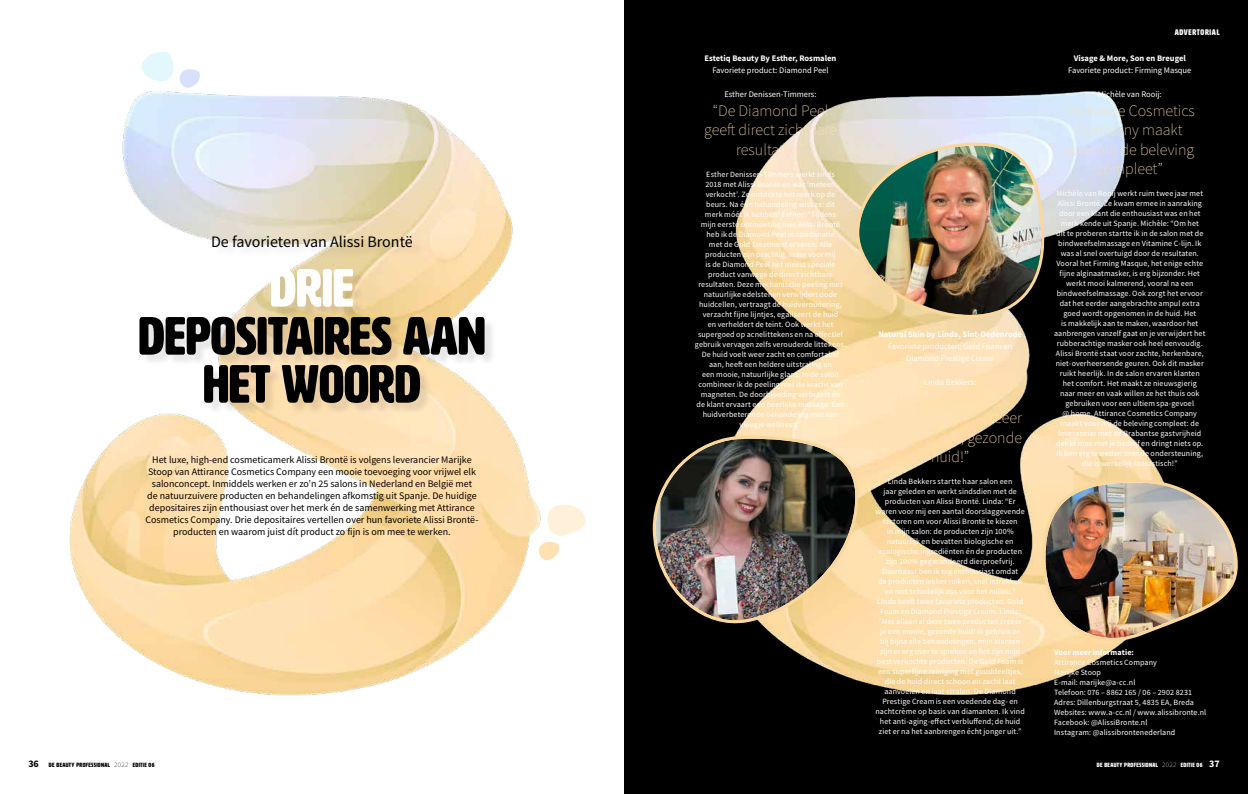
<style>
.page{position:relative;width:1248px;height:794px;background:#fff}
.page>*{position:absolute;margin:0;border:0;box-sizing:border-box;transform-origin:0 0}
.t1{font:53px/48px "HWT Artz";color:#000;text-align:center}
.t2{font:53px "HWT Artz";color:#fff}
.t3{font:200 16px/19.2px "Source Sans Pro";color:#ffe1b2;text-align:center}
.t4{font:16px "Source Sans Pro";color:#000}
.t5{font:10px/12px "Source Sans Pro";color:#000;text-align:center}
.t6{font:8.5px/12px "Source Sans Pro";color:#fff;text-align:center}
.t7{font:700 8.5px "Source Sans Pro";color:#fff}
.t8{font:8px/10px "Source Sans Pro";letter-spacing:.01em;color:#fff;text-align:center}
.t9{font:700 8px "Source Sans Pro";letter-spacing:.015em;color:#fff}
.t10{font:8px "HWT Artz";letter-spacing:.08em;color:#fff}
.t11{font:6px "HWT Artz";letter-spacing:.05em;color:#000}
.t12{font:6px "HWT Artz";letter-spacing:.05em;color:#fff}
.s1{font-family:"Source Sans Pro";font-weight:700;font-size:10px}
.s2{font-family:"Source Sans Pro";font-weight:200;font-size:7px}
</style>
<div class="page">
<div style="left:624px;top:0;width:623px;height:794px;background:#000"></div>
<img style="left:735px;top:91px;width:427px;height:604px">
<img style="left:69px;top:78px;width:470px;height:618px">
<div style="left:141px;top:237px;width:355px;height:178px;background:#000;opacity:.1"></div>
<img style="left:652px;top:434px;width:205px;height:190px">
<svg style="left:180px;top:69px;width:20px;height:19px"></svg>
<img style="left:1040px;top:478px;width:198px;height:167px">
<svg style="left:539px;top:505px;width:47px;height:56px"></svg>
<img style="left:854px;top:141px;width:189px;height:178px">
<svg style="left:142px;top:52px;width:32px;height:29px"></svg>
<h2 class="t4" style="left:211px;top:231px;width:203px">De favorieten van Alissi Brontë</h2>
<h1 class="t2" style="left:270px;top:260px;width:85px">DRIE</h1>
<h1 class="t1" style="left:138px;top:313px;width:348px">DEPOSITAIRES AAN<br>HET WOORD</h1>
<p class="t5" style="left:145px;top:453px;width:334px">Het luxe, high-end cosmeticamerk Alissi Brontë is volgens leverancier Marijke Stoop van Attirance Cosmetics Company een mooie toevoeging voor vrijwel elk salonconcept. Inmiddels werken er zo’n 25 salons in Nederland en België met de natuurzuivere producten en behandelingen afkomstig uit Spanje. De huidige depositaires zijn enthousiast over het merk én de samenwerking met Attirance Cosmetics Company. Drie depositaires vertellen over hun favoriete Alissi Brontë&shy;producten en waarom juist dít product zo fijn is om mee te werken.</p>
<p class="t7" style="left:704px;top:52px;width:133px">Estetiq Beauty By Esther, Rosmalen</p>
<p class="t6" style="left:712px;top:64px;width:118px">Favoriete product: Diamond Peel</p>
<p class="t6" style="left:724px;top:88px;width:94px">Esther Denissen-Timmers:</p>
<h2 class="t3" style="left:704px;top:101px;width:134px">“De Diamond Peel geeft direct zichtbare resultaten”</h2>
<p class="t8" style="left:695px;top:169px;width:153px">Esther Denissen-Timmers werkt sinds<br>2018 met Alissi Brontë en was ‘meteen verkocht’. Ze ontdekte het merk op de beurs. Na één behandeling wist ze: dit<br>merk móét ik hebben! Esther: “Tijdens<br>mijn eerste ontmoeting met Alissi Brontë heb ik de Diamond Peel in combinatie<br>met de Gold Treatment ervaren. Alle producten zijn prachtig, maar voor mij<br>is de Diamond Peel het meest speciale product vanwege de direct zichtbare resultaten. Deze mechanische peeling met natuurlijke edelstenen verwijdert dode huidcellen, vertraagt de huidveroudering, verzacht fijne lijntjes, egaliseert de huid<br>en verheldert de teint. Ook werkt het supergoed op acnelittekens en na effectief gebruik vervagen zelfs verouderde littekens.<br>De huid voelt weer zacht en comfortabel aan, heeft een heldere uitstraling en<br>een mooie, natuurlijke glans. In de salon combineer ik de peeling met de kracht van magneten. De doorbloeding verbetert én<br>de klant ervaart een heerlijke massage. Een huidverbeterende behandeling met een vleugje wellness!”</p>
<p class="t7" style="left:878px;top:328px;width:145px">Natural Skin by Linda, Sint-Oedenrode</p>
<p class="t6" style="left:887px;top:340px;width:126px">Favoriete producten: Gold Foam en<br>Diamond Prestige Cream</p>
<p class="t6" style="left:924px;top:376px;width:53px">Linda Bekkers:</p>
<h2 class="t3" style="left:931px;top:447px;width:40px">huid!”</h2>
<p class="t8" style="left:875px;top:476px;width:151px">Linda Bekkers startte haar salon een<br>jaar geleden en werkt sindsdien met de producten van Alissi Brontë. Linda: “Er waren voor mij een aantal doorslaggevende factoren om voor Alissi Brontë te kiezen<br>in mijn salon: de producten zijn 100% natuurlijk en bevatten biologische en ecologische ingrediënten én de producten zijn 100% gegarandeerd dierproefvrij.<br>Daarnaast ben ik erg enthousiast omdat<br>de producten lekker ruiken, snel intrekken en niet schadelijk zijn voor het milieu.” Linda heeft twee favoriete producten: Gold Foam en Diamond Prestige Cream. Linda: “Met alleen al deze twee producten creëer je een mooie, gezonde huid! Ik gebruik ze bij bijna alle behandelingen, mijn klanten zijn er erg over te spreken en het zijn mijn best verkochte producten. De Gold Foam is een superfijne reiniging met gouddeeltjes, die de huid direct schoon en zacht laat aanvoelen en laat stralen. De Diamond Prestige Cream is een voedende dag- en nachtcrème op basis van diamanten. Ik vind het anti-aging-effect verbluffend; de huid ziet er na het aanbrengen écht jonger uit.”</p>
<p class="t10" style="left:1174px;top:28px;width:46px">ADVERTORIAL</p>
<p class="t7" style="left:1073px;top:52px;width:114px">Visage &amp; More, Son en Breugel</p>
<p class="t6" style="left:1067px;top:64px;width:125px">Favoriete product: Firming Masque</p>
<p class="t6" style="left:1097px;top:88px;width:65px">Michèle van Rooij:</p>
<h2 class="t3" style="left:1064px;top:101px;width:132px">“Attirance Cosmetics<br>Company maakt voor mij de beleving compleet”</h2>
<p class="t8" style="left:1054px;top:188px;width:153px">Michèle van Rooij werkt ruim twee jaar met Alissi Brontë. Ze kwam ermee in aanraking door een klant die enthousiast was en het merk kende uit Spanje. Michèle: “Om het<br>uit te proberen startte ik in de salon met de bindweefselmassage en Vitamine C-lijn. Ik was al snel overtuigd door de resultaten.<br>Vooral het Firming Masque, het enige echte fijne alginaatmasker, is erg bijzonder. Het werkt mooi kalmerend, vooral na een bindweefselmassage. Ook zorgt het ervoor dat het eerder aangebrachte ampul extra goed wordt opgenomen in de huid. Het<br>is makkelijk aan te maken, waardoor het aanbrengen vanzelf gaat en je verwijdert het rubberachtige masker ook heel eenvoudig.<br>Alissi Brontë staat voor zachte, herkenbare, niet-overheersende geuren. Ook dit masker ruikt heerlijk. In de salon ervaren klanten het comfort. Het maakt ze nieuwsgierig naar meer en vaak willen ze het thuis ook gebruiken voor een ultiem spa-gevoel<br>@ home. Attirance Cosmetics Company maakt voor mij de beleving compleet: de leverancier met de Brabantse gastvrijheid denkt mee met je bedrijf en dringt niets op.<br>Ik ben erg tevreden over de ondersteuning, die is werkelijk fantastisch!”</p>
<p class="t9" style="left:1054px;top:646px;width:81px">Voor meer informatie:</p>
<p class="t8" style="left:1054px;top:657px;width:153px;text-align:left">Attirance Cosmetics Company<br>Marijke Stoop<br>E-mail: marijke@a-cc.nl<br>Telefoon: 076 – 8862 165 / 06 – 2902 8231<br>Adres: Dillenburgstraat 5, 4835 EA, Breda Websites: www.a-cc.nl / www.alissibronte.nl Facebook: @AlissiBronte.nl<br>Instagram: @alissibrontenederland</p>
<p class="t11" style="left:28px;top:762px;width:128px"><span class="s1">36</span> DE BEAUTY PROFESSIONAL <span class="s2">2022</span> EDITIE 06</p>
<p class="t12" style="left:1096px;top:762px;width:124px">DE BEAUTY PROFESSIONAL <span class="s2">2022</span> EDITIE 06 <span class="s1">37</span></p>
</div>
